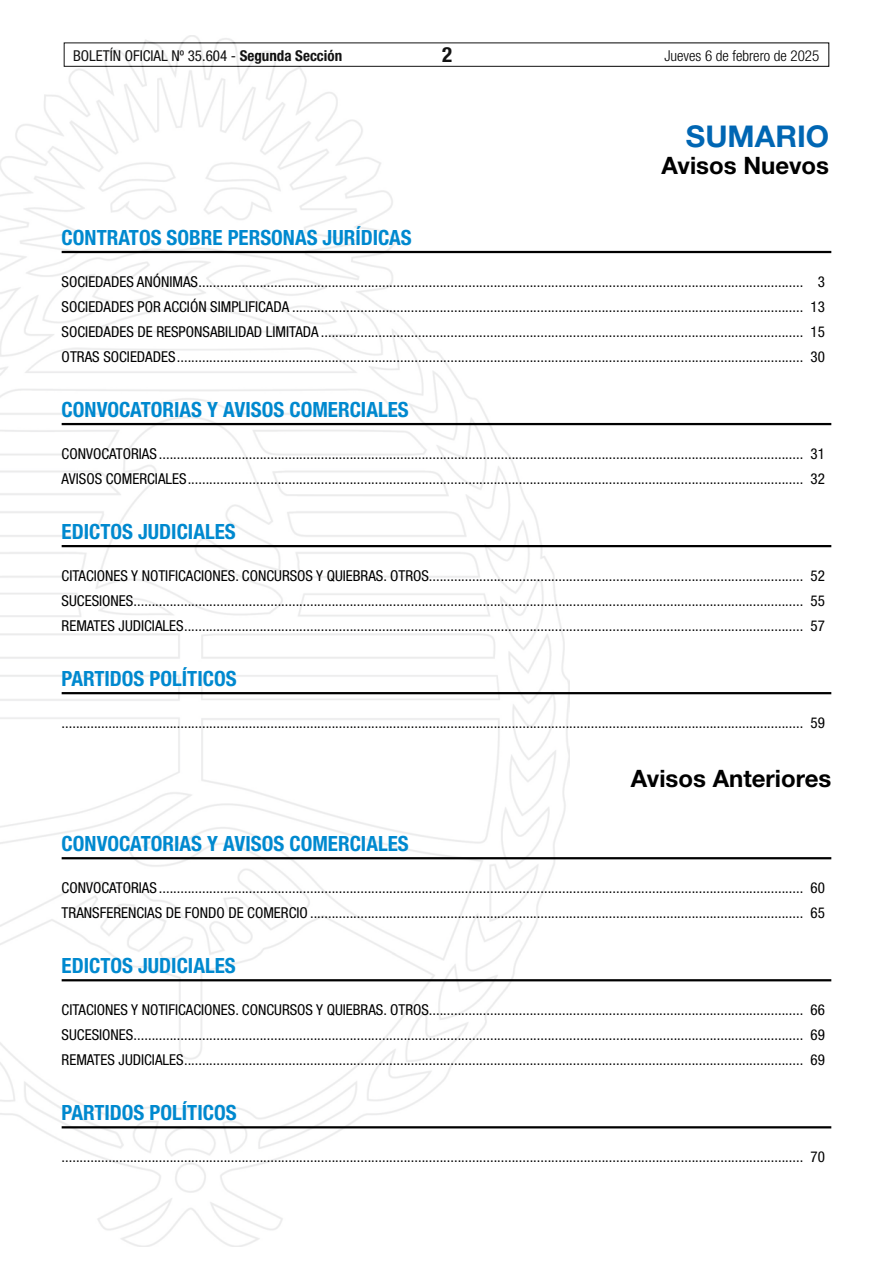
<style>
.page{position:relative;width:893px;height:1263px;background:#fff}
.page>*{position:absolute;margin:0;border:0;box-sizing:border-box;transform-origin:0 0}
.t1{font:700 30px "Helvetica Neue LT Std";color:#0066b3}
.t2{font:700 24px "Helvetica Neue LT Std";color:#000}
.t3{font:700 condensed 21px "Helvetica Neue LT Std";color:#0089cf}
.t4{font:700 condensed 21px "Helvetica Neue LT Std";color:#000}
.t5{font:condensed 15px/25px "Helvetica Neue LT Std";color:#000;text-align:justify}
.t6{font:300 condensed 15px "Helvetica Neue LT Std";color:#000}
.s1{font-weight:700}
</style>
<div class="page">
<div style="left:64px;top:43px;width:765px;height:24px;border:1px solid #000"></div>
<img style="left:0;top:35px;width:569px;height:1211px">
<hr style="left:62px;top:251px;width:769px;height:2px;background:#000">
<hr style="left:62px;top:423px;width:769px;height:2px;background:#000">
<hr style="left:62px;top:545px;width:769px;height:2px;background:#000">
<hr style="left:62px;top:692px;width:769px;height:2px;background:#000">
<hr style="left:62px;top:857px;width:769px;height:2px;background:#000">
<hr style="left:62px;top:979px;width:769px;height:2px;background:#000">
<hr style="left:62px;top:1126px;width:769px;height:2px;background:#000">
<p class="t5" style="left:73px;top:43px;width:271px">BOLETÍN OFICIAL Nº 35.604 - <span class="s1">Segunda Sección</span></p>
<h3 class="t4" style="left:442px;top:42px;width:12px">2</h3>
<p class="t6" style="left:664px;top:47px;width:156px">Jueves 6 de febrero de 2025</p>
<h1 class="t1" style="left:686px;top:118px;width:145px">SUMARIO</h1>
<h2 class="t2" style="left:662px;top:151px;width:169px">Avisos Nuevos</h2>
<h3 class="t3" style="left:62px;top:224px;width:352px">CONTRATOS SOBRE PERSONAS JURÍDICAS</h3>
<p class="t5" style="left:62px;top:269px;width:765px">SOCIEDADES ANÓNIMAS........................................................................................................................................................................ 3<br>SOCIEDADES POR ACCIÓN SIMPLIFICADA .............................................................................................................................................. 13<br>SOCIEDADES DE RESPONSABILIDAD LIMITADA ...................................................................................................................................... 15<br>OTRAS SOCIEDADES.............................................................................................................................................................................. 30</p>
<h3 class="t3" style="left:62px;top:396px;width:349px">CONVOCATORIAS Y AVISOS COMERCIALES</h3>
<p class="t5" style="left:62px;top:441px;width:765px">CONVOCATORIAS ................................................................................................................................................................................... 31<br>AVISOS COMERCIALES........................................................................................................................................................................... 32</p>
<h3 class="t3" style="left:62px;top:518px;width:176px">EDICTOS JUDICIALES</h3>
<p class="t5" style="left:62px;top:563px;width:765px">CITACIONES Y NOTIFICACIONES. CONCURSOS Y QUIEBRAS. OTROS........................................................................................................ 52<br>SUCESIONES.......................................................................................................................................................................................... 55<br>REMATES JUDICIALES............................................................................................................................................................................ 57</p>
<h3 class="t3" style="left:62px;top:666px;width:176px">PARTIDOS POLÍTICOS</h3>
<p class="t5" style="left:62px;top:710px;width:765px">.............................................................................................................................................................................................................. 59</p>
<h2 class="t2" style="left:631px;top:764px;width:202px">Avisos Anteriores</h2>
<h3 class="t3" style="left:62px;top:831px;width:349px">CONVOCATORIAS Y AVISOS COMERCIALES</h3>
<p class="t5" style="left:62px;top:875px;width:765px">CONVOCATORIAS ................................................................................................................................................................................... 60<br>TRANSFERENCIAS DE FONDO DE COMERCIO ......................................................................................................................................... 65</p>
<h3 class="t3" style="left:62px;top:953px;width:176px">EDICTOS JUDICIALES</h3>
<p class="t5" style="left:62px;top:997px;width:765px">CITACIONES Y NOTIFICACIONES. CONCURSOS Y QUIEBRAS. OTROS........................................................................................................ 66<br>SUCESIONES.......................................................................................................................................................................................... 69<br>REMATES JUDICIALES............................................................................................................................................................................ 69</p>
<h3 class="t3" style="left:62px;top:1100px;width:176px">PARTIDOS POLÍTICOS</h3>
<p class="t5" style="left:62px;top:1144px;width:765px">.............................................................................................................................................................................................................. 70</p>
</div>
